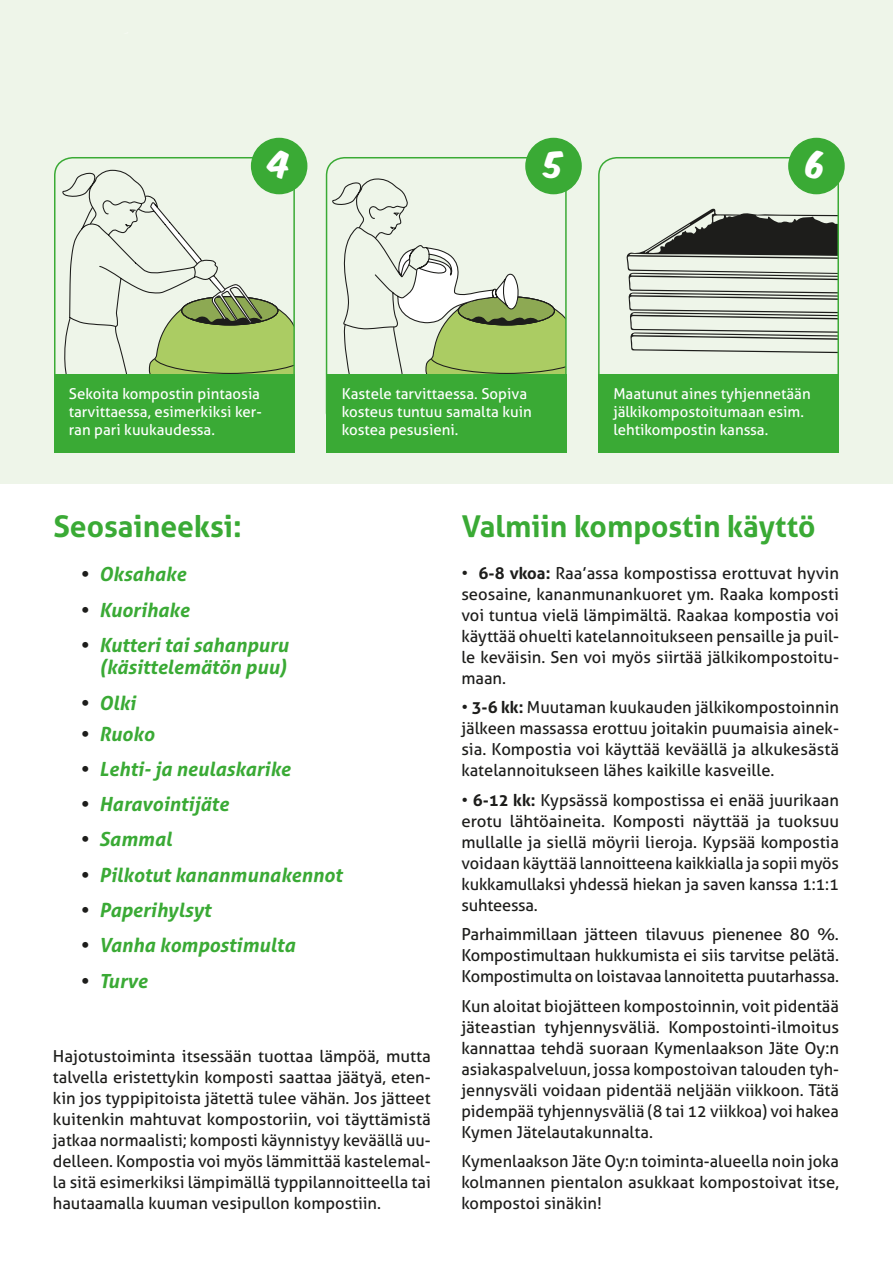
<style>
.page{position:relative;width:893px;height:1263px;background:#fff}
.page>*{position:absolute;margin:0;border:0;box-sizing:border-box;transform-origin:0 0}
.t1{font:31.5px "Komika Axis";color:#fff}
.t2{font:700 30px "Aller";color:#3aaa35}
.t3{font:italic 700 19.5px/22.5px "Aller";color:#3aaa35;text-align:right}
.t4{font:16.5px/21px "Aller";color:#1d1d1b;text-align:justify}
.t5{font:15px/18px "Aller";color:#fff}
.s1{color:#1d1d1b}
.s2{font-weight:700}
</style>
<div class="page">
<div style="left:0;top:0;width:893px;height:483px;background:#eef5e9"></div>
<div style="left:54px;top:157px;width:241px;height:274px;border:2px solid #3aaa35;border-radius:18px"></div>
<svg style="left:626px;top:208px;width:210px;height:146px"></svg>
<div style="left:598px;top:157px;width:241px;height:274px;border:2px solid #3aaa35;border-radius:18px"></div>
<div style="left:252px;top:138px;width:55px;height:56px;background:#3aaa35;border-radius:50%"></div>
<div style="left:251px;top:138px;width:56px;height:56px;border:2px solid #3aaa35;border-radius:50%"></div>
<div style="left:789px;top:138px;width:55px;height:56px;background:#3aaa35;border-radius:50%"></div>
<div style="left:788px;top:138px;width:57px;height:56px;border:2px solid #3aaa35;border-radius:50%"></div>
<div style="left:54px;top:374px;width:241px;height:78px;background:#3aaa35"></div>
<div style="left:598px;top:374px;width:241px;height:78px;background:#3aaa35"></div>
<div style="left:326px;top:157px;width:241px;height:274px;border:2px solid #3aaa35;border-radius:18px"></div>
<div style="left:526px;top:138px;width:55px;height:56px;background:#3aaa35;border-radius:50%"></div>
<div style="left:525px;top:138px;width:57px;height:56px;border:2px solid #3aaa35;border-radius:50%"></div>
<div style="left:326px;top:374px;width:241px;height:78px;background:#3aaa35"></div>
<svg style="left:62px;top:169px;width:232px;height:205px"></svg>
<svg style="left:332px;top:168px;width:234px;height:206px"></svg>
<h1 class="t1" style="left:269px;top:149px;width:24px">4</h1>
<h1 class="t1" style="left:807px;top:149px;width:21px">6</h1>
<h1 class="t1" style="left:545px;top:149px;width:20px">5</h1>
<p class="t5" style="left:69px;top:384px;width:194px;text-align:justify">Sekoita kompostin pintaosia tarvittaessa, esimerkiksi ker&shy;ran pari kuukaudessa.</p>
<h2 class="t2" style="left:53px;top:508px;width:190px">Seosaineeksi:</h2>
<p class="t5" style="left:342px;top:385px;width:191px">Kastele tarvittaessa. Sopiva kosteus tuntuu samalta kuin kostea pesusieni.</p>
<p class="t5" style="left:613px;top:385px;width:199px">Maatunut aines tyhjennetään jälkikompostoitumaan esim. lehtikompostin kanssa.</p>
<h2 class="t2" style="left:462px;top:508px;width:355px">Valmiin kompostin käyttö</h2>
<p class="t3" style="left:80px;top:563px;width:108px"><span class="s1">•</span> Oksahake</p>
<p class="t3" style="left:80px;top:598px;width:111px"><span class="s1">•</span> Kuorihake</p>
<p class="t3" style="left:80px;top:633px;width:210px"><span class="s1">•</span> Kutteri tai sahanpuru (käsittelemätön puu)</p>
<p class="t3" style="left:80px;top:691px;width:58px"><span class="s1">•</span> Olki</p>
<p class="t3" style="left:80px;top:722px;width:76px"><span class="s1">•</span> Ruoko</p>
<p class="t3" style="left:80px;top:757px;width:212px"><span class="s1">•</span> Lehti- ja neulaskarike</p>
<p class="t3" style="left:80px;top:793px;width:150px"><span class="s1">•</span> Haravointijäte</p>
<p class="t3" style="left:80px;top:828px;width:94px"><span class="s1">•</span> Sammal</p>
<p class="t3" style="left:80px;top:863px;width:264px"><span class="s1">•</span> Pilkotut kananmunakennot</p>
<p class="t3" style="left:80px;top:899px;width:133px"><span class="s1">•</span> Paperihylsyt</p>
<p class="t3" style="left:80px;top:934px;width:217px"><span class="s1">•</span> Vanha kompostimulta</p>
<p class="t3" style="left:80px;top:969px;width:69px"><span class="s1">•</span> Turve</p>
<p class="t4" style="left:53px;top:1045px;width:379px">Hajotustoiminta itsessään tuottaa lämpöä, mutta talvella eristettykin komposti saattaa jäätyä, eten&shy;kin jos typpipitoista jätettä tulee vähän. Jos jätteet kuitenkin mahtuvat kompostoriin, voi täyttämistä jatkaa normaalisti; komposti käynnistyy keväällä uu&shy;delleen. Kompostia voi myös lämmittää kastelemal&shy;la sitä esimerkiksi lämpimällä typpilannoitteella tai hautaamalla kuuman vesipullon kompostiin.</p>
<p class="t4" style="left:461px;top:562px;width:379px">• <span class="s2">6-8 vkoa:</span> Raa’assa kompostissa erottuvat hyvin seosaine, kananmunankuoret ym. Raaka komposti voi tuntua vielä lämpimältä. Raakaa kompostia voi käyttää ohuelti katelannoitukseen pensaille ja puil&shy;le keväisin. Sen voi myös siirtää jälkikompostoitu&shy;maan.</p>
<p class="t4" style="left:461px;top:697px;width:379px">• <span class="s2">3-6 kk:</span> Muutaman kuukauden jälkikompostoinnin jälkeen massassa erottuu joitakin puumaisia ainek&shy;sia. Kompostia voi käyttää keväällä ja alkukesästä katelannoitukseen lähes kaikille kasveille.</p>
<p class="t4" style="left:461px;top:789px;width:379px">• <span class="s2">6-12 kk:</span> Kypsässä kompostissa ei enää juurikaan erotu lähtöaineita. Komposti näyttää ja tuoksuu mullalle ja siellä möyrii lieroja. Kypsää kompostia voidaan käyttää lannoitteena kaikkialla ja sopii myös kukkamullaksi yhdessä hiekan ja saven kanssa 1:1:1 suhteessa.</p>
<p class="t4" style="left:461px;top:924px;width:379px">Parhaimmillaan jätteen tilavuus pienenee 80 %.<br>Kompostimultaan hukkumista ei siis tarvitse pelätä.<br>Kompostimulta on loistavaa lannoitetta puutarhassa.</p>
<p class="t4" style="left:461px;top:995px;width:379px">Kun aloitat biojätteen kompostoinnin, voit pidentää jäteastian tyhjennysväliä. Kompostointi-ilmoitus kannattaa tehdä suoraan Kymenlaakson Jäte Oy:n asiakaspalveluun, jossa kompostoivan talouden tyh&shy;jennysväli voidaan pidentää neljään viikkoon. Tätä pidempää tyhjennysväliä (8 tai 12 viikkoa) voi hakea Kymen Jätelautakunnalta.</p>
<p class="t4" style="left:461px;top:1151px;width:379px">Kymenlaakson Jäte Oy:n toiminta-alueella noin joka kolmannen pientalon asukkaat kompostoivat itse, kompostoi sinäkin!</p>
</div>
